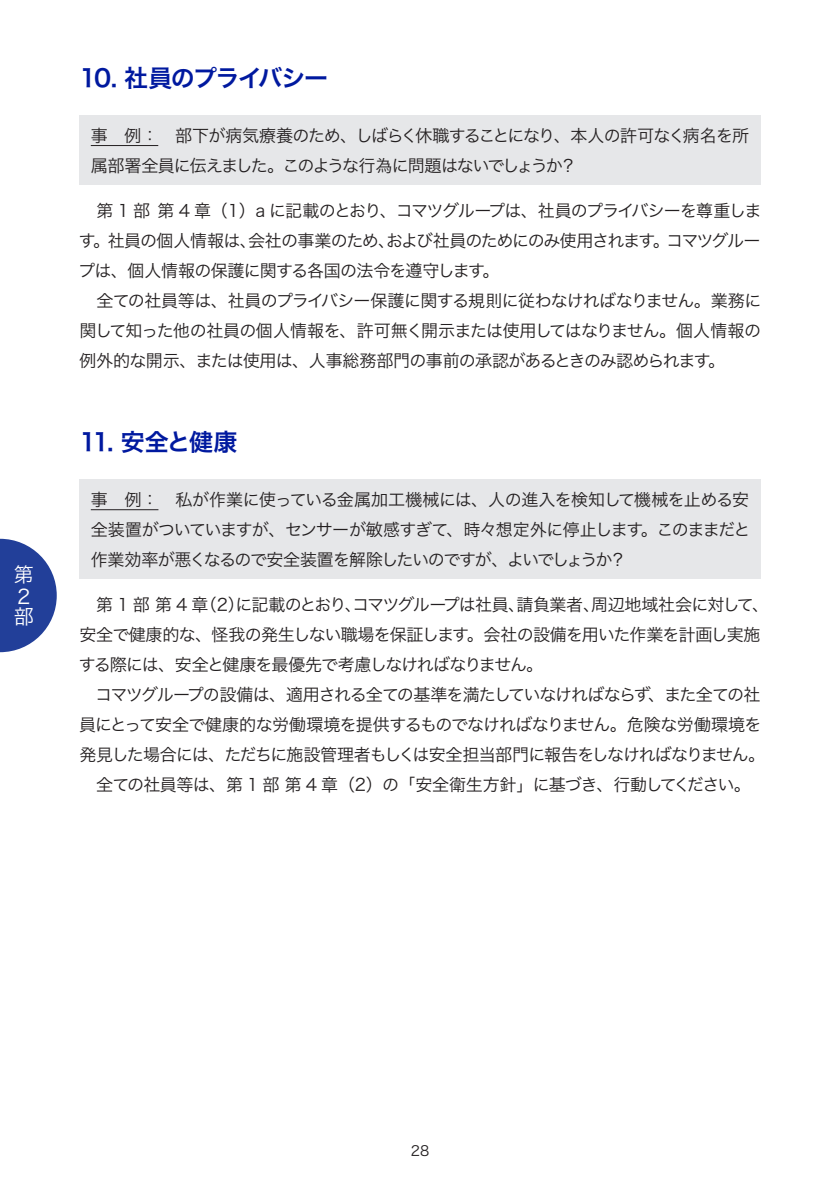
<style>
.page{position:relative;width:840px;height:1191px;background:#fff}
.page>*{position:absolute;margin:0;border:0;box-sizing:border-box;transform-origin:0 0}
.t1{font:24px "Hira Kaku Pro W6";letter-spacing:-.06em;color:#00199f}
.t2{font:20px/20.6px "Hira Kaku Pro W3";color:#fff}
.t3{font:17px/30px "Hira Kaku Pro W3";letter-spacing:-.05em;color:#231f20}
.t4{font:14px "Hira Kaku Pro W3";color:#231f20}
</style>
<div class="page">
<svg style="left:0;top:539px;width:57px;height:113px"></svg>
<div style="left:79px;top:115px;width:681px;height:70px;background:#e6e7e9"></div>
<hr style="left:91px;top:145px;width:67px;height:1px;background:#231f20">
<div style="left:79px;top:479px;width:681px;height:100px;background:#e6e7e9"></div>
<hr style="left:91px;top:509px;width:67px;height:1px;background:#231f20">
<p class="t2" style="left:14px;top:563px;width:21px">第<br>２部</p>
<h1 class="t1" style="left:79px;top:56px;width:250px">10. 社員のプライバシー</h1>
<p class="t3" style="left:91px;top:119px;width:659px">事　例：　部下が病気療養のため、しばらく休職することになり、本人の許可なく病名を所属部署全員に伝えました。このような行為に問題はないでしょうか？</p>
<p class="t3" style="left:78px;top:194px;width:684px">　第 1 部 第 4 章（1）a に記載のとおり、コマツグループは、社員のプライバシーを尊重します。社員の個人情報は、会社の事業のため、および社員のためにのみ使用されます。コマツグループは、個人情報の保護に関する各国の法令を遵守します。<br>　全ての社員等は、社員のプライバシー保護に関する規則に従わなければなりません。業務に関して知った他の社員の個人情報を、許可無く開示または使用してはなりません。個人情報の例外的な開示、または使用は、人事総務部門の事前の承認があるときのみ認められます。</p>
<h1 class="t1" style="left:79px;top:420px;width:159px">11. 安全と健康</h1>
<p class="t3" style="left:91px;top:483px;width:660px;text-align:justify">事　例：　私が作業に使っている金属加工機械には、人の進入を検知して機械を止める安全装置がついていますが、センサーが敏感すぎて、時々想定外に停止します。このままだと作業効率が悪くなるので安全装置を解除したいのですが、よいでしょうか？</p>
<p class="t3" style="left:79px;top:588px;width:691px">　第 1 部 第 4 章（2）に記載のとおり、コマツグループは社員、請負業者、周辺地域社会に対して、安全で健康的な、怪我の発生しない職場を保証します。会社の設備を用いた作業を計画し実施する際には、安全と健康を最優先で考慮しなければなりません。<br>　コマツグループの設備は、適用される全ての基準を満たしていなければならず、また全ての社員にとって安全で健康的な労働環境を提供するものでなければなりません。危険な労働環境を発見した場合には、ただちに施設管理者もしくは安全担当部門に報告をしなければなりません。　全ての社員等は、第 1 部 第 4 章（2）の「安全衛生方針」に基づき、行動してください。</p>
<p class="t4" style="left:410px;top:1138px;width:20px">28</p>
</div>
